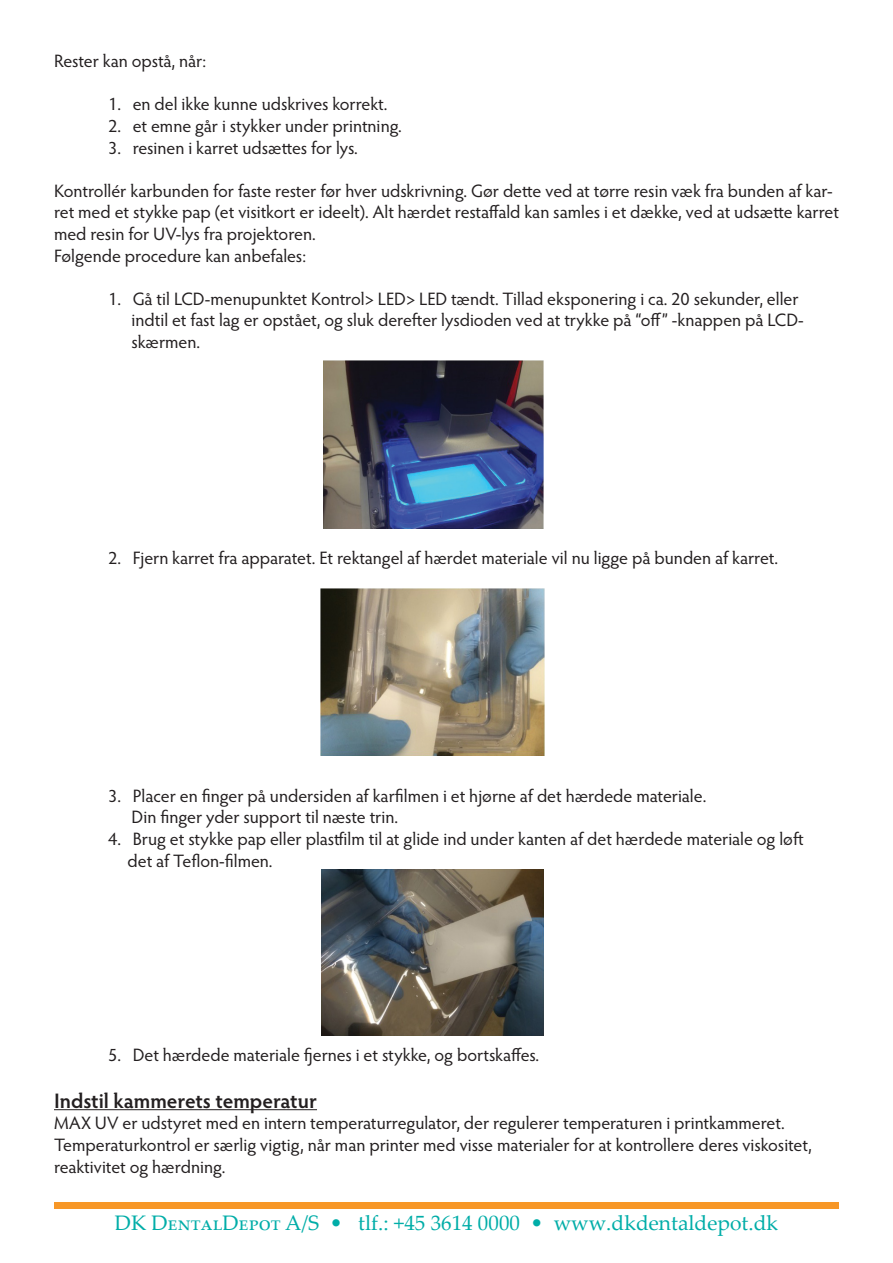
<style>
.page{position:relative;width:893px;height:1263px;background:#fff}
.page>*{position:absolute;margin:0;border:0;box-sizing:border-box;transform-origin:0 0}
.t1{font:21px "Palatino Linotype";color:#00ada8}
.t2{font:600 21px "Hypatia Sans Pro";color:#231f20}
.t3{font:18px/21.6px "Hypatia Sans Pro";letter-spacing:-.005em;color:#231f20}
</style>
<div class="page">
<div style="left:54px;top:1202px;width:785px;height:7px;background:#f79727"></div>
<img style="left:323px;top:360px;width:221px;height:168px">
<img style="left:321px;top:588px;width:223px;height:167px">
<img style="left:322px;top:870px;width:221px;height:165px">
<hr style="left:54px;top:1109px;width:263px;height:1px;background:#231f20">
<p class="t3" style="left:54px;top:50px;width:154px">Rester kan opstå, når:</p>
<p class="t3" style="left:108px;top:93px;width:281px">1. en del ikke kunne udskrives korrekt.</p>
<p class="t3" style="left:108px;top:115px;width:295px">2. et emne går i stykker under printning.</p>
<p class="t3" style="left:108px;top:136px;width:251px">3. resinen i karret udsættes for lys.</p>
<p class="t3" style="left:54px;top:179px;width:786px">Kontrollér karbunden for faste rester før hver udskrivning. Gør dette ved at tørre resin væk fra bunden af kar&shy;ret med et stykke pap (et visitkort er ideelt). Alt hærdet restaffald kan samles i et dække, ved at udsætte karret med resin for UV-lys fra projektoren.</p>
<p class="t3" style="left:54px;top:244px;width:254px">Følgende procedure kan anbefales:</p>
<p class="t3" style="left:108px;top:287px;width:692px">1. Gå til LCD-menupunktet Kontrol&gt; LED&gt; LED tændt. Tillad eksponering i ca. 20 sekunder, eller</p>
<p class="t3" style="left:131px;top:309px;width:674px">indtil et fast lag er opstået, og sluk derefter lysdioden ved at trykke på “off” -knappen på LCD&shy;skærmen.</p>
<p class="t3" style="left:108px;top:547px;width:672px">2. Fjern karret fra apparatet. Et rektangel af hærdet materiale vil nu ligge på bunden af karret.</p>
<p class="t3" style="left:108px;top:784px;width:600px">3. Placer en finger på undersiden af karfilmen i et hjørne af det hærdede materiale.</p>
<p class="t3" style="left:131px;top:806px;width:268px">Din finger yder support til næste trin.</p>
<p class="t3" style="left:128px;top:827px;width:678px;text-indent:-20px">4. Brug et stykke pap eller plastfilm til at glide ind under kanten af det hærdede materiale og løft det af Teflon-filmen.</p>
<p class="t3" style="left:108px;top:1043px;width:433px">5. Det hærdede materiale fjernes i et stykke, og bortskaffes.</p>
<p class="t2" style="left:54px;top:1086px;width:264px">Indstil kammerets temperatur</p>
<p class="t3" style="left:54px;top:1112px;width:732px">MAX UV er udstyret med en intern temperaturregulator, der regulerer temperaturen i printkammeret.</p>
<p class="t3" style="left:54px;top:1133px;width:759px">Temperaturkontrol er særlig vigtig, når man printer med visse materialer for at kontrollere deres viskositet,</p>
<p class="t3" style="left:54px;top:1155px;width:173px">reaktivitet og hærdning.</p>
<p class="t1" style="left:115px;top:1208px;width:665px">DK DentalDepot A/S • tlf.: +45 3614 0000 • www.dkdentaldepot.dk</p>
</div>
